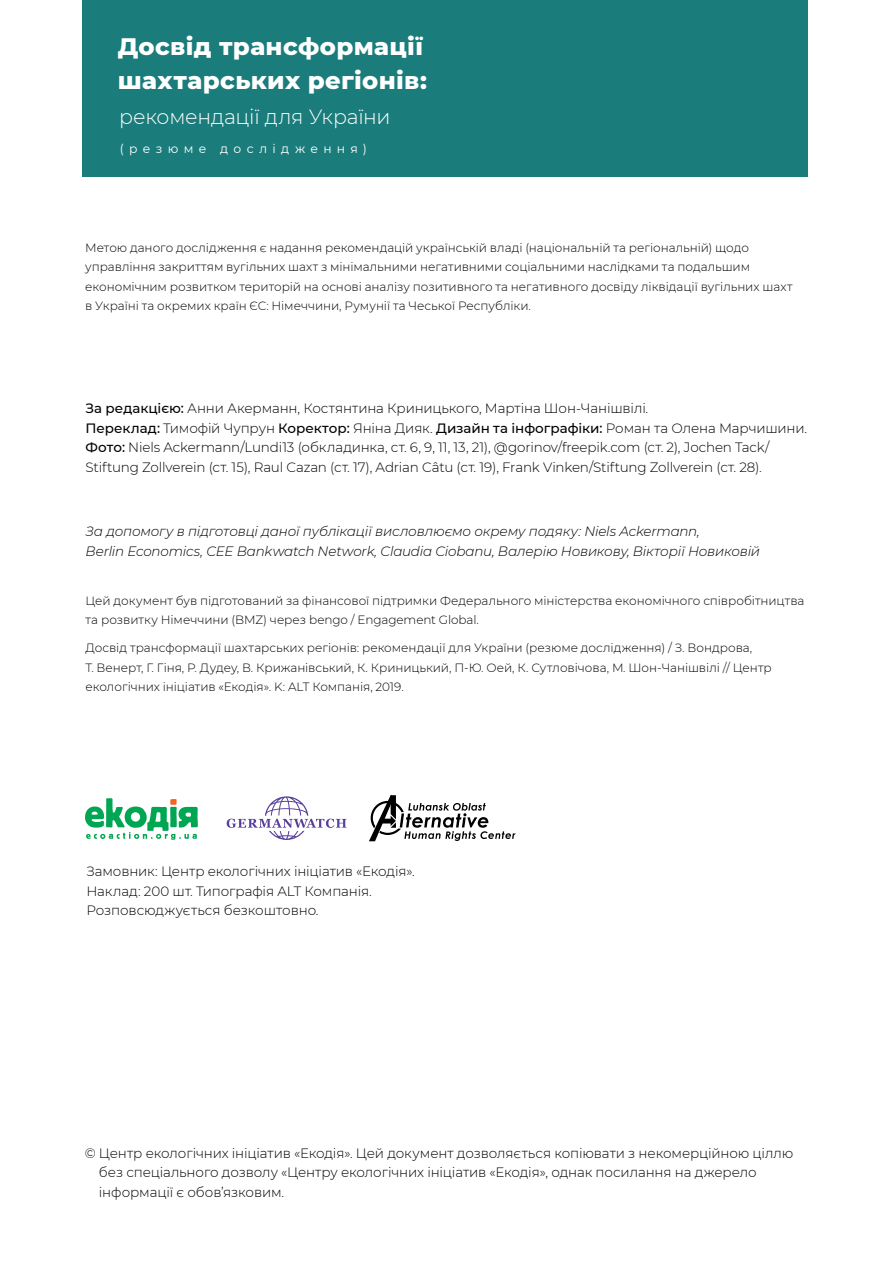
<style>
.page{position:relative;width:893px;height:1263px;background:#fff}
.page>*{position:absolute;margin:0;border:0;box-sizing:border-box;transform-origin:0 0}
.t1{font:800 24.3px/33.6px "Montserrat";letter-spacing:.015em;color:#fff}
.t2{font:300 20.55px "Montserrat";letter-spacing:-.015em;color:#fff}
.t3{font:300 13.5px/19.5px "Montserrat";letter-spacing:-.01em;color:#000}
.t4{font:italic 300 13.5px/19.5px "Montserrat";letter-spacing:-.015em;color:#000}
.t5{font:12.3px "Montserrat";letter-spacing:.435em;color:#fff}
.t6{font:300 12px/19.5px "Montserrat";letter-spacing:-.005em;color:#000}
.s1{font-weight:500}
</style>
<div class="page">
<svg style="left:369px;top:795px;width:147px;height:46px"></svg>
<div style="left:83px;top:0;width:725px;height:176px;background:#1a7c7b"></div>
<svg style="left:85px;top:798px;width:113px;height:42px"></svg>
<svg style="left:227px;top:796px;width:120px;height:44px"></svg>
<h1 class="t1" style="left:118px;top:29px;width:311px">Досвід трансформації шахтарських регіонів:</h1>
<h2 class="t2" style="left:119px;top:103px;width:273px">рекомендації для України</h2>
<p class="t5" style="left:120px;top:140px;width:249px">(резюме дослідження)</p>
<p class="t6" style="left:85px;top:237px;width:709px">Метою даного дослідження є надання рекомендацій українській владі (національній та регіональній) щодо управління закриттям вугільних шахт з мінімальними негативними соціальними наслідками та подальшим економічним розвитком територій на основі аналізу позитивного та негативного досвіду ліквідації вугільних шахт в Україні та окремих країн ЄС: Німеччини, Румунії та Чеської Республіки.</p>
<p class="t3" style="left:86px;top:398px;width:723px"><span class="s1">За редакцією:</span> Анни Акерманн, Костянтина Криницького, Мартіна Шон-Чанішвілі.<br><span class="s1">Переклад:</span> Тимофій Чупрун <span class="s1">Коректор:</span> Яніна Дияк. <span class="s1">Дизайн та інфографіки:</span> Роман та Олена Марчишини.<br><span class="s1">Фото:</span> Niels Ackermann/Lundi13 (обкладинка, ст. 6, 9, 11, 13, 21), @gorinov/freepik.com (ст. 2), Jochen Tack/ Stiftung Zollverein (ст. 15), Raul Cazan (ст. 17), Adrian Câtu (ст. 19), Frank Vinken/Stiftung Zollverein (ст. 28).</p>
<p class="t4" style="left:86px;top:521px;width:676px">За допомогу в підготовці даної публікації висловлюємо окрему подяку: Niels Ackermann,<br>Berlin Economics, CEE Bankwatch Network, Claudia Ciobanu, Валерію Новикову, Вікторії Новиковій</p>
<p class="t6" style="left:86px;top:590px;width:720px">Цей документ був підготований за фінансової підтримки Федерального міністерства економічного співробітництва та розвитку Німеччини (BMZ) через bengo / Engagement Global.</p>
<p class="t6" style="left:86px;top:638px;width:688px">Досвід трансформації шахтарських регіонів: рекомендації для України (резюме дослідження) / З. Вондрова,<br>Т. Венерт, Г. Гіня, Р. Дудеу, В. Крижанівський, К. Криницький, П-Ю. Оей, К. Сутловічова, М. Шон-Чанішвілі // Центр екологічних ініціатив «Екодія». K: ALT Компанія, 2019.</p>
<p class="t3" style="left:86px;top:861px;width:330px">Замовник: Центр екологічних ініціатив «Екодія».<br>Наклад: 200 шт. Типографія ALT Компанія.<br>Розповсюджується безкоштовно.</p>
<p class="t3" style="left:99px;top:1143px;width:696px;text-indent:-14px">© Центр екологічних ініціатив «Екодія». Цей документ дозволяється копіювати з некомерційною ціллю без спеціального дозволу «Центру екологічних ініціатив «Екодія», однак посилання на джерело інформації є обов’язковим.</p>
</div>
